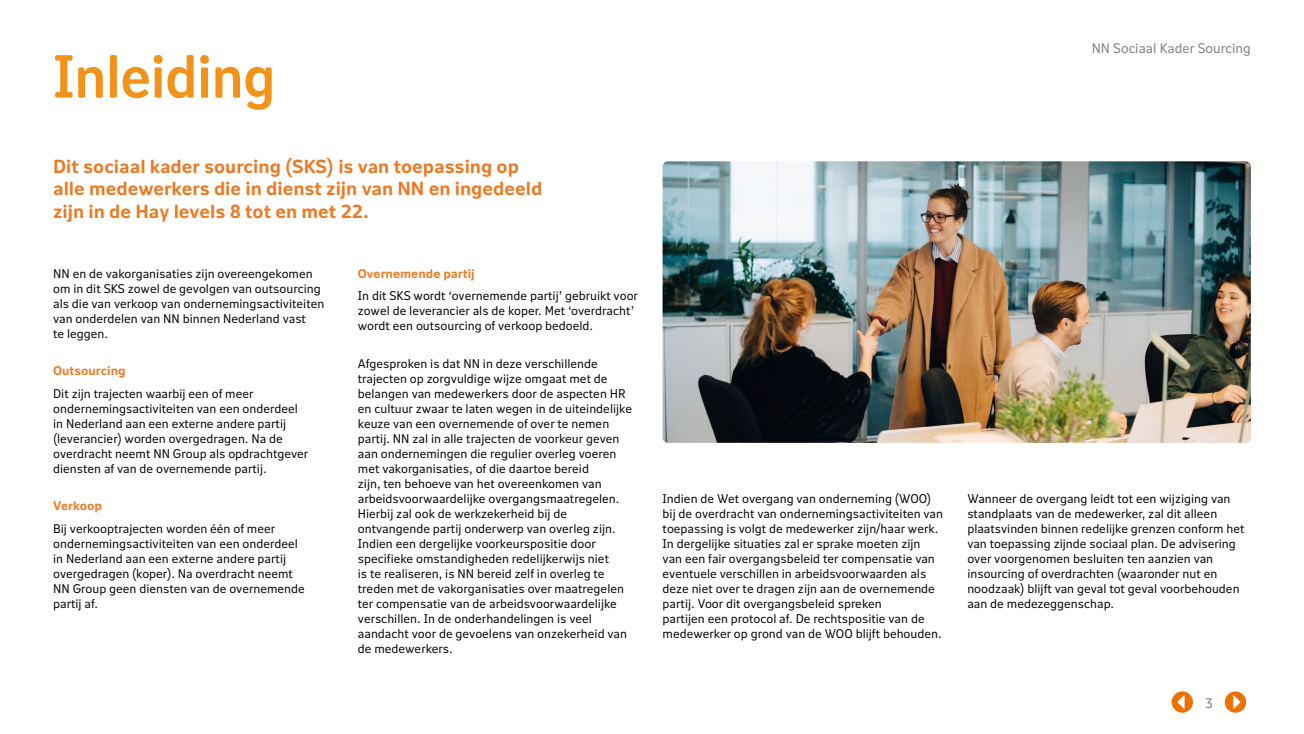
<style>
.page{position:relative;width:1304px;height:734px;background:#fff}
.page>*{position:absolute;margin:0;border:0;box-sizing:border-box;transform-origin:0 0}
.t1{font:60px "NN Nitti Grotesk Heading";color:#f39219}
.t2{font:700 18.75px/22.5px "NN Nitti Grotesk Text";color:#ef771d}
.t3{font:13.75px "NN Nitti Grotesk Text";color:#7f7f7f}
.t4{font:12.5px/15px "NN Nitti Grotesk Text";color:#000}
.t5{font:700 12.5px "NN Nitti Grotesk Text";color:#ef771d}
</style>
<div class="page">
<img style="left:663px;top:161px;width:588px;height:282px">
<svg style="left:1225px;top:691px;width:21px;height:21px"></svg>
<svg style="left:1172px;top:691px;width:21px;height:21px"></svg>
<h1 class="t1" style="left:53px;top:33px;width:224px">Inleiding</h1>
<h2 class="t2" style="left:53px;top:154px;width:491px">Dit sociaal kader sourcing (SKS) is van toepassing op alle medewerkers die in dienst zijn van NN en ingedeeld zijn in de Hay levels 8 tot en met 22.</h2>
<p class="t4" style="left:53px;top:265px;width:273px">NN en de vakorganisaties zijn overeengekomen om in dit SKS zowel de gevolgen van outsourcing als die van verkoop van ondernemingsactiviteiten van onderdelen van NN binnen Nederland vast<br>te leggen.</p>
<p class="t5" style="left:53px;top:361px;width:74px">Outsourcing</p>
<p class="t4" style="left:53px;top:385px;width:257px">Dit zijn trajecten waarbij een of meer ondernemingsactiviteiten van een onderdeel in Nederland aan een externe andere partij (leverancier) worden overgedragen. Na de overdracht neemt NN Group als opdrachtgever diensten af van de overnemende partij.</p>
<p class="t5" style="left:53px;top:496px;width:50px">Verkoop</p>
<p class="t4" style="left:53px;top:520px;width:253px">Bij verkooptrajecten worden één of meer ondernemingsactiviteiten van een onderdeel in Nederland aan een externe andere partij overgedragen (koper). Na overdracht neemt NN Group geen diensten van de overnemende partij af.</p>
<p class="t5" style="left:358px;top:264px;width:118px">Overnemende partij</p>
<p class="t4" style="left:358px;top:288px;width:282px">In dit SKS wordt ‘overnemende partij’ gebruikt voor zowel de leverancier als de koper. Met ‘overdracht’ wordt een outsourcing of verkoop bedoeld.</p>
<p class="t4" style="left:358px;top:355px;width:276px">Afgesproken is dat NN in deze verschillende trajecten op zorgvuldige wijze omgaat met de belangen van medewerkers door de aspecten HR en cultuur zwaar te laten wegen in de uiteindelijke keuze van een overnemende of over te nemen partij. NN zal in alle trajecten de voorkeur geven aan ondernemingen die regulier overleg voeren met vakorganisaties, of die daartoe bereid<br>zijn, ten behoeve van het overeenkomen van arbeidsvoorwaardelijke overgangsmaatregelen.<br>Hierbij zal ook de werkzekerheid bij de ontvangende partij onderwerp van overleg zijn.<br>Indien een dergelijke voorkeurspositie door specifieke omstandigheden redelijkerwijs niet<br>is te realiseren, is NN bereid zelf in overleg te treden met de vakorganisaties over maatregelen ter compensatie van de arbeidsvoorwaardelijke verschillen. In de onderhandelingen is veel aandacht voor de gevoelens van onzekerheid van de medewerkers.</p>
<p class="t3" style="left:1092px;top:39px;width:161px">NN Sociaal Kader Sourcing</p>
<p class="t4" style="left:663px;top:490px;width:282px">Indien de Wet overgang van onderneming (WOO) bij de overdracht van ondernemingsactiviteiten van toepassing is volgt de medewerker zijn/haar werk.<br>In dergelijke situaties zal er sprake moeten zijn van een fair overgangsbeleid ter compensatie van eventuele verschillen in arbeidsvoorwaarden als deze niet over te dragen zijn aan de overnemende partij. Voor dit overgangsbeleid spreken<br>partijen een protocol af. De rechtspositie van de medewerker op grond van de WOO blijft behouden.</p>
<p class="t4" style="left:967px;top:490px;width:279px">Wanneer de overgang leidt tot een wijziging van standplaats van de medewerker, zal dit alleen plaatsvinden binnen redelijke grenzen conform het van toepassing zijnde sociaal plan. De advisering over voorgenomen besluiten ten aanzien van insourcing of overdrachten (waaronder nut en noodzaak) blijft van geval tot geval voorbehouden aan de medezeggenschap.</p>
<p class="t3" style="left:1205px;top:693px;width:10px">3</p>
</div>
